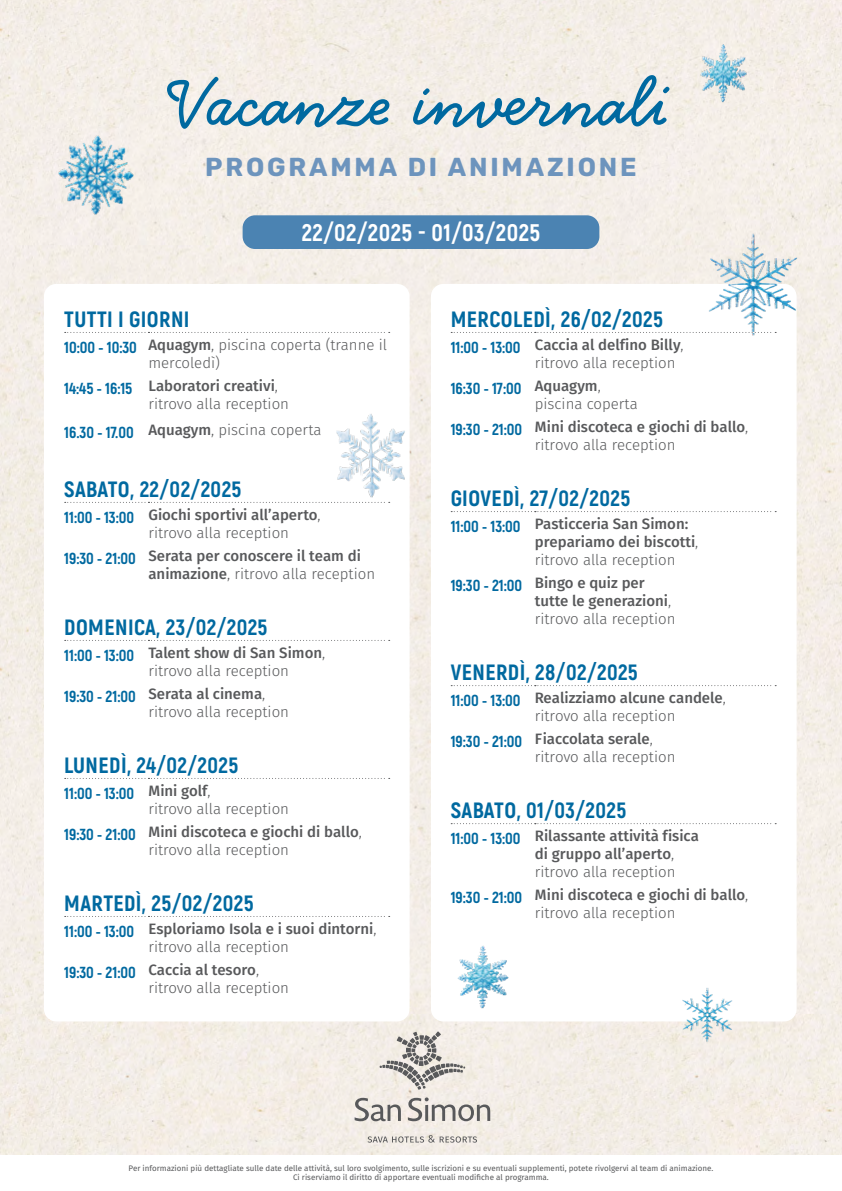
<style>
.page{position:relative;width:842px;height:1191px;background:#fff}
.page>*{position:absolute;margin:0;border:0;box-sizing:border-box;transform-origin:0 0}
.t1{font:700 74.5px "Handsome Pro";color:#0069a0}
.t2{font:700 26px "Rubik";letter-spacing:.11em;color:#6d94bd}
.t3{font:800 24px "Akrobat";letter-spacing:.02em;color:#fff}
.t4{font:800 22.1px "Akrobat";letter-spacing:.02em;color:#0069a0}
.t5{font:800 16px "Akrobat";color:#0069a0}
.t6{font:500 15px/18px "Fira Sans";color:#58595b}
.t7{font:300 15px/18px "Fira Sans";color:#58595b}
.t8{font:8px/9.6px "Fira Sans";color:#58595b;text-align:center}
.s1{font-family:"Akrobat";font-weight:800;font-size:16px;color:#0069a0}
.s2{font-weight:500}
.s3{font-weight:300}
</style>
<div class="page">
<div style="left:0;top:0;width:842px;height:1155px;background:#f4eee7"></div>
<img style="left:49px;top:130px;width:87px;height:93px">
<div style="left:243px;top:215px;width:356px;height:34px;background:#4b83b2;border-radius:12px"></div>
<img style="left:694px;top:37px;width:58px;height:74px">
<div style="left:44px;top:284px;width:366px;height:737px;background:#fff;border-radius:12px"></div>
<div style="left:431px;top:284px;width:366px;height:737px;background:#fff;border-radius:12px"></div>
<svg style="left:65px;top:332px;width:325px;height:1px"></svg>
<svg style="left:65px;top:502px;width:261px;height:1px"></svg>
<svg style="left:65px;top:640px;width:325px;height:1px"></svg>
<svg style="left:65px;top:778px;width:325px;height:1px"></svg>
<svg style="left:65px;top:916px;width:325px;height:1px"></svg>
<img style="left:703px;top:222px;width:102px;height:120px">
<img style="left:328px;top:408px;width:94px;height:101px">
<img style="left:457px;top:945px;width:52px;height:64px">
<svg style="left:451px;top:332px;width:325px;height:1px"></svg>
<svg style="left:451px;top:511px;width:325px;height:1px"></svg>
<svg style="left:451px;top:685px;width:325px;height:1px"></svg>
<svg style="left:451px;top:823px;width:325px;height:1px"></svg>
<svg style="left:368px;top:1135px;width:109px;height:7px"></svg>
<svg style="left:380px;top:1031px;width:85px;height:58px;background:#cdc9c4"></svg>
<svg style="left:355px;top:1097px;width:135px;height:24px;background:#c5c1bd"></svg>
<img style="left:675px;top:988px;width:85px;height:76px">
<h1 class="t1" style="left:173px;top:58px;width:497px">Vacanze invernali</h1>
<h2 class="t2" style="left:205px;top:152px;width:433px">PROGRAMMA DI ANIMAZIONE</h2>
<h3 class="t3" style="left:302px;top:218px;width:240px">22/02/2025 - 01/03/2025</h3>
<h3 class="t4" style="left:64px;top:305px;width:127px">TUTTI I GIORNI</h3>
<p class="t7" style="left:148px;top:337px;width:240px;text-indent:-84px"><span class="s1">10:00 - 10:30</span> <span class="s2">Aquagym</span>, piscina coperta (tranne il mercoledì)</p>
<p class="t7" style="left:148px;top:378px;width:142px;text-indent:-84px"><span class="s1">14:45 - 16:15</span> <span class="s2">Laboratori creativi</span>, ritrovo alla reception</p>
<p class="t7" style="left:64px;top:422px;width:259px"><span class="s1">16.30 - 17.00</span> <span class="s2">Aquagym</span>, piscina coperta</p>
<h3 class="t4" style="left:64px;top:475px;width:179px">SABATO, 22/02/2025</h3>
<p class="t6" style="left:148px;top:507px;width:174px;text-indent:-84px"><span class="s1">11:00 - 13:00</span> Giochi sportivi all’aperto<span class="s3">, ritrovo alla reception</span></p>
<p class="t6" style="left:148px;top:548px;width:228px;text-indent:-84px"><span class="s1">19:30 - 21:00</span> Serata per conoscere il team di animazione<span class="s3">, ritrovo alla reception</span></p>
<h3 class="t4" style="left:64px;top:613px;width:205px">DOMENICA, 23/02/2025</h3>
<p class="t7" style="left:148px;top:644px;width:178px;text-indent:-84px"><span class="s1">11:00 - 13:00</span> <span class="s2">Talent show di San Simon</span>, ritrovo alla reception</p>
<p class="t7" style="left:148px;top:686px;width:142px;text-indent:-84px"><span class="s1">19:30 - 21:00</span> <span class="s2">Serata al cinema</span>, ritrovo alla reception</p>
<h3 class="t4" style="left:64px;top:751px;width:175px">LUNEDÌ, 24/02/2025</h3>
<p class="t5" style="left:64px;top:783px;width:148px">11:00 - 13:00 <sup>Mini</sup> <sup>golf</sup><sup>,</sup></p>
<p class="t6" style="left:64px;top:798px;width:299px;line-height:23.1px;text-indent:84px"><span class="s3">ritrovo alla reception<br></span><span class="s1">19:30 - 21:00</span> Mini discoteca e giochi di ballo<span class="s3">,</span></p>
<p class="t7" style="left:148px;top:842px;width:142px">ritrovo alla reception</p>
<h3 class="t4" style="left:64px;top:889px;width:191px">MARTEDÌ, 25/02/2025</h3>
<p class="t6" style="left:64px;top:920px;width:314px;text-align:center"><span class="s1">11:00 - 13:00</span> Esploriamo Isola e i suoi dintorni<span class="s3">, ritrovo alla reception</span></p>
<p class="t7" style="left:148px;top:962px;width:142px;text-indent:-84px"><span class="s1">19:30 - 21:00</span> <span class="s2">Caccia al tesoro</span>, ritrovo alla reception</p>
<h3 class="t4" style="left:451px;top:305px;width:214px">MERCOLEDÌ, 26/02/2025</h3>
<p class="t7" style="left:535px;top:337px;width:150px;text-indent:-84px"><span class="s1">11:00 - 13:00</span> <span class="s2">Caccia al delfino Billy</span>, ritrovo alla reception</p>
<p class="t5" style="left:451px;top:378px;width:152px">16:30 - 17:00 <sup>Aquagym</sup><sup>,</sup></p>
<p class="t6" style="left:451px;top:393px;width:299px;line-height:23.1px;text-indent:84px"><span class="s3">piscina coperta<br></span><span class="s1">19:30 - 21:00</span> Mini discoteca e giochi di ballo<span class="s3">,</span></p>
<p class="t7" style="left:535px;top:437px;width:142px">ritrovo alla reception</p>
<h3 class="t4" style="left:451px;top:484px;width:181px">GIOVEDÌ, 27/02/2025</h3>
<p class="t6" style="left:535px;top:516px;width:165px;text-indent:-84px"><span class="s1">11:00 - 13:00</span> Pasticceria San Simon: prepariamo dei biscotti<span class="s3">, ritrovo alla reception</span></p>
<p class="t6" style="left:535px;top:575px;width:142px;text-indent:-84px"><span class="s1">19:30 - 21:00</span> Bingo e quiz per tutte le generazioni<span class="s3">, ritrovo alla reception</span></p>
<h3 class="t4" style="left:451px;top:658px;width:189px">VENERDÌ, 28/02/2025</h3>
<p class="t6" style="left:535px;top:690px;width:192px;text-indent:-84px"><span class="s1">11:00 - 13:00</span> Realizziamo alcune candele<span class="s3">, ritrovo alla reception</span></p>
<p class="t7" style="left:535px;top:731px;width:142px;text-indent:-84px"><span class="s1">19:30 - 21:00</span> <span class="s2">Fiaccolata serale</span>, ritrovo alla reception</p>
<h3 class="t4" style="left:451px;top:796px;width:177px">SABATO, 01/03/2025</h3>
<p class="t6" style="left:535px;top:828px;width:166px;text-indent:-84px"><span class="s1">11:00 - 13:00</span> Rilassante attività fisica di gruppo all’aperto<span class="s3">, ritrovo alla reception</span></p>
<p class="t6" style="left:535px;top:887px;width:215px;text-indent:-84px"><span class="s1">19:30 - 21:00</span> Mini discoteca e giochi di ballo<span class="s3">, ritrovo alla reception</span></p>
<p class="t8" style="left:129px;top:1163px;width:586px">Per informazioni più dettagliate sulle date delle attività, sul loro svolgimento, sulle iscrizioni e su eventuali supplementi, potete rivolgervi al team di animazione.<br>Ci riserviamo il diritto di apportare eventuali modifiche al programma.</p>
</div>
